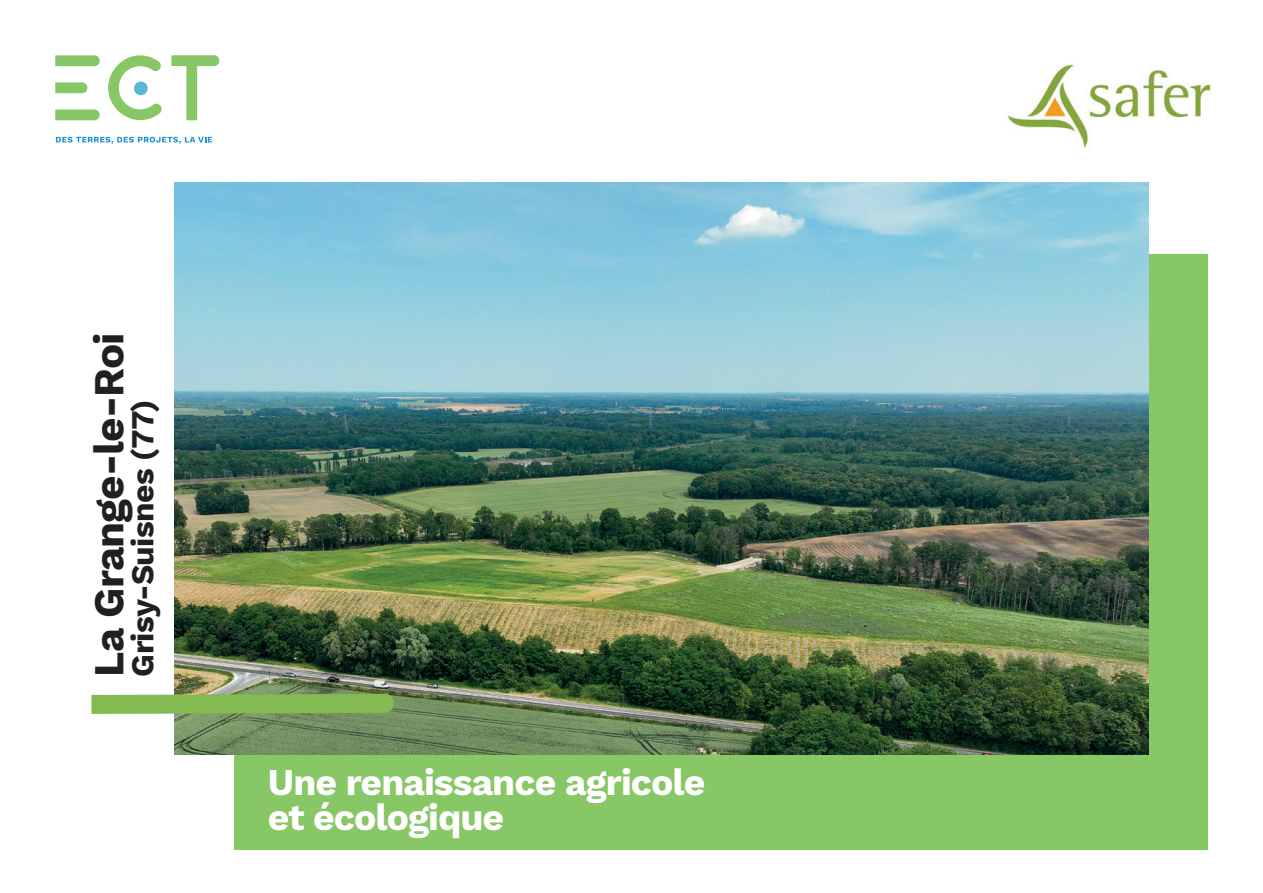
<style>
.page{position:relative;width:1263px;height:893px;background:#fff}
.page>*{position:absolute;margin:0;border:0;box-sizing:border-box;transform-origin:0 0}
.t1{font:700 42px "Work Sans";letter-spacing:-.02em;color:#231f20}
.t2{font:700 37.2px/34.5px "Work Sans";letter-spacing:-.025em;color:#fff}
.t3{font:700 31.5px "Work Sans";letter-spacing:-.02em;color:#231f20}
</style>
<div class="page">
<div style="left:234px;top:254px;width:974px;height:595px;background:#87c765"></div>
<img style="left:174px;top:183px;width:974px;height:572px">
<svg style="left:55px;top:55px;width:164px;height:65px"></svg>
<svg style="left:56px;top:137px;width:156px;height:7px"></svg>
<svg style="left:91px;top:694px;width:303px;height:20px"></svg>
<img style="left:1007px;top:64px;width:204px;height:84px">
<p class="t1" style="left:86px;top:677px;width:346px;rotate:-90deg">La Grange-le-Roi</p>
<p class="t3" style="left:125px;top:677px;width:279px;rotate:-90deg">Grisy-Suisnes (77)</p>
<p class="t2" style="left:268px;top:765px;width:439px">Une renaissance agricole et écologique</p>
</div>
